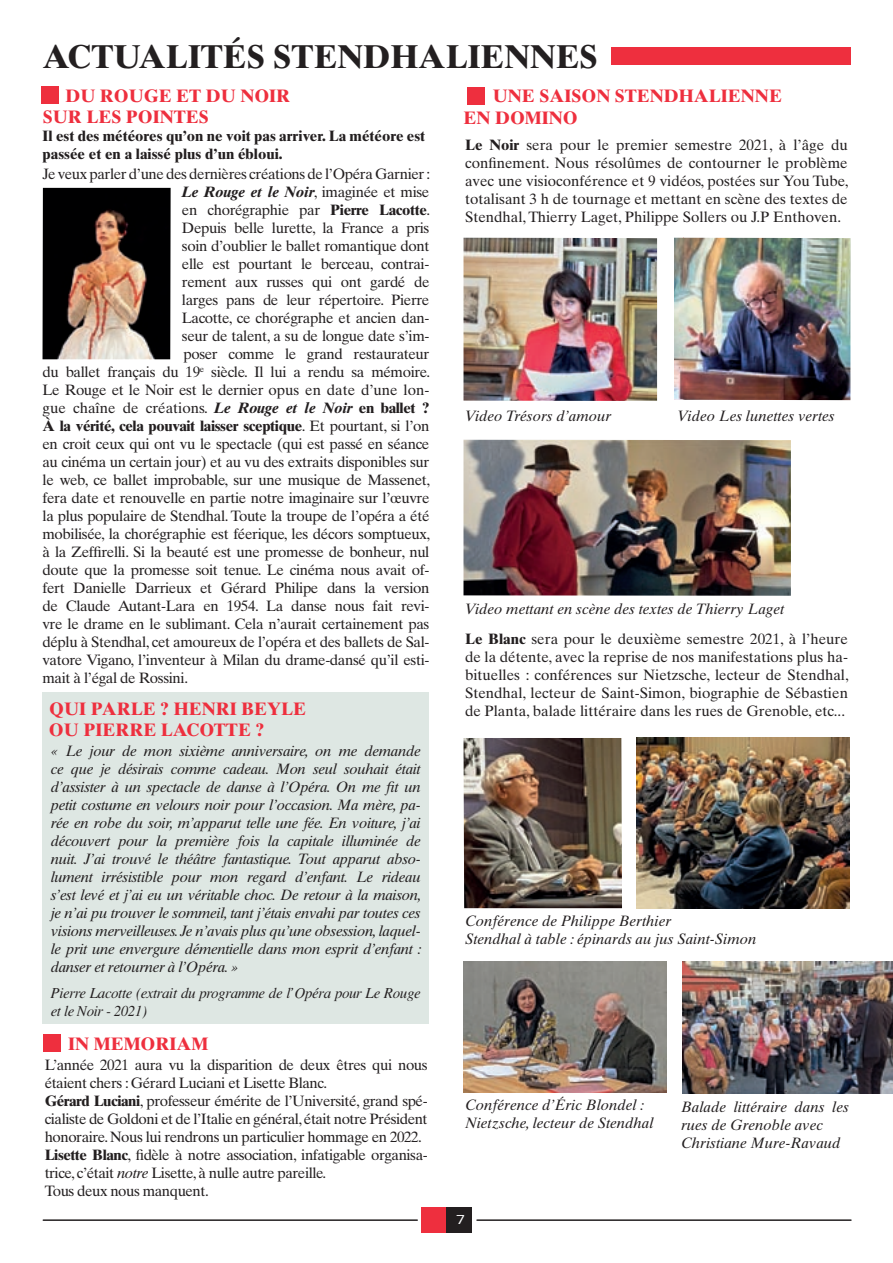
<style>
.page{position:relative;width:893px;height:1263px;background:#fff}
.page>*{position:absolute;margin:0;border:0;box-sizing:border-box;transform-origin:0 0}
.t1{font:700 33px "Times Ten";color:#231f20}
.t2{font:700 18px/21px "Times Ten";color:#ee2f3e}
.t3{font:15px/18px "Times Ten";letter-spacing:-.025em;color:#231f20;text-align:justify}
.t4{font:italic 15px/18px "Times Ten";color:#231f20}
.t5{font:700 15px/18px "Times Ten";color:#231f20}
.t6{font:italic 15px/18px "Times";letter-spacing:-.03em;color:#231f20}
.t7{font:700 15px "Times Ten";letter-spacing:-.025em;color:#231f20}
.t8{font:15px "Times Ten";color:#231f20}
.t9{font:italic 700 15px "Times Ten";letter-spacing:-.025em;color:#231f20}
.t10{font:expanded 12px "Unitus B";color:#fff}
.s1{font-weight:400;font-style:normal}
.s2{font-weight:700}
.s3{font-weight:700;font-style:italic}
.s4{font-weight:400}
.s5{font-style:italic}
</style>
<div class="page">
<div style="left:611px;top:48px;width:239px;height:17px;background:#ee2f3e"></div>
<div style="left:41px;top:86px;width:17px;height:17px;background:#ee2f3e"></div>
<img style="left:43px;top:188px;width:128px;height:171px">
<hr style="left:43px;top:1219px;width:374px;height:2px;background:#231f20">
<hr style="left:477px;top:1219px;width:374px;height:2px;background:#231f20">
<div style="left:421px;top:1208px;width:25px;height:25px;background:#ee2f3e"></div>
<div style="left:446px;top:1208px;width:26px;height:25px;background:#231f20"></div>
<div style="left:467px;top:87px;width:17px;height:17px;background:#ee2f3e"></div>
<img style="left:463px;top:440px;width:328px;height:156px">
<img style="left:674px;top:238px;width:176px;height:162px">
<img style="left:463px;top:238px;width:194px;height:163px">
<img style="left:463px;top:738px;width:159px;height:170px">
<img style="left:637px;top:738px;width:212px;height:171px">
<img style="left:463px;top:961px;width:203px;height:131px">
<img style="left:682px;top:961px;width:211px;height:132px">
<div style="left:44px;top:1034px;width:17px;height:17px;background:#ee2f3e"></div>
<div style="left:42px;top:692px;width:387px;height:332px;background:#dee7e3"></div>
<h1 class="t1" style="left:43px;top:36px;width:274px">actualités sten</h1>
<h1 class="t1" style="left:363px;top:36px;width:106px">dhalienne</h1>
<h1 class="t1" style="left:580px;top:36px;width:20px">s</h1>
<p class="t2" style="left:43px;top:85px;width:238px;text-indent:23px">Du Rouge et du Noir sur les pointe</p>
<p class="t2" style="left:199px;top:106px;width:12px">s</p>
<p class="t5" style="left:43px;top:127px;width:384px">Il est des météores qu’on ne voit pas arriver. La météore est passée et en a laissé plus d’un ébloui.</p>
<p class="t3" style="left:43px;top:165px;width:389px">Je veux parler d’une des dernières créations de l’Opéra Garnier :</p>
<p class="t9" style="left:182px;top:183px;width:249px">Le Rouge et le Noir<span class="s1">, imaginée et mise</span></p>
<p class="t3" style="left:182px;top:201px;width:250px">en chorégraphie par <span class="s2">Pierre Lacotte</span>.</p>
<p class="t3" style="left:182px;top:219px;width:249px">Depuis belle lurette, la France a pris</p>
<p class="t3" style="left:182px;top:237px;width:249px">soin d’oublier le ballet romantique dont</p>
<p class="t3" style="left:182px;top:255px;width:249px">elle est pourtant le berceau, contrai-</p>
<p class="t3" style="left:182px;top:273px;width:249px">rement aux russes qui ont gardé de</p>
<p class="t3" style="left:182px;top:291px;width:249px">larges pans de leur répertoire. Pierre</p>
<p class="t3" style="left:182px;top:309px;width:249px">Lacotte, ce chorégraphe et ancien dan-</p>
<p class="t3" style="left:182px;top:327px;width:249px">seur de talent, a su de longue date s’im-</p>
<p class="t3" style="left:183px;top:345px;width:248px">poser comme le grand restaurateur</p>
<p class="t3" style="left:42px;top:363px;width:389px">du ballet français du 19<sup>e</sup> siècle. Il lui a rendu sa mémoire.</p>
<p class="t3" style="left:43px;top:381px;width:388px">Le Rouge et le Noir est le dernier opus en date d’une lon-</p>
<p class="t8" style="left:43px;top:399px;width:388px">gue chaîne de créations. <span class="s3">Le Rouge et le Noir</span> <span class="s2">en ballet ?</span></p>
<p class="t7" style="left:43px;top:417px;width:388px">À la vérité, cela pouvait laisser sceptique<span class="s4">. Et pourtant, si l’on</span></p>
<p class="t3" style="left:43px;top:435px;width:388px">en croit ceux qui ont vu le spectacle (qui est passé en séance</p>
<p class="t3" style="left:43px;top:453px;width:388px">au cinéma un certain jour) et au vu des extraits disponibles sur</p>
<p class="t3" style="left:43px;top:471px;width:389px">le web, ce ballet improbable, sur une musique de Massenet,</p>
<p class="t3" style="left:43px;top:489px;width:388px">fera date et renouvelle en partie notre imaginaire sur l’œuvre</p>
<p class="t3" style="left:43px;top:507px;width:388px">la plus populaire de Stendhal. Toute la troupe de l’opéra a été</p>
<p class="t3" style="left:43px;top:525px;width:389px">mobilisée, la chorégraphie est féerique, les décors somptueux,</p>
<p class="t3" style="left:43px;top:543px;width:388px">à la Zeffirelli. Si la beauté est une promesse de bonheur, nul</p>
<p class="t3" style="left:43px;top:561px;width:388px">doute que la promesse soit tenue. Le cinéma nous avait of-</p>
<p class="t3" style="left:43px;top:579px;width:388px">fert Danielle Darrieux et Gérard Philipe dans la version</p>
<p class="t3" style="left:43px;top:597px;width:388px">de Claude Autant-Lara en 1954. La danse nous fait revi-</p>
<p class="t3" style="left:43px;top:615px;width:388px">vre le drame en le sublimant. Cela n’aurait certainement pas</p>
<p class="t3" style="left:43px;top:633px;width:388px">déplu à Stendhal, cet amoureux de l’opéra et des ballets de Sal-</p>
<p class="t3" style="left:43px;top:651px;width:388px">vatore Vigano, l’inventeur à Milan du drame-dansé qu’il esti-</p>
<p class="t3" style="left:43px;top:669px;width:147px">mait à l’égal de Rossini.</p>
<p class="t2" style="left:49px;top:698px;width:82px">Qui parle</p>
<p class="t2" style="left:160px;top:698px;width:42px">? Henri</p>
<p class="t2" style="left:241px;top:698px;width:53px">Beyle</p>
<p class="t2" style="left:49px;top:719px;width:60px">ou Pierre</p>
<p class="t2" style="left:161px;top:719px;width:66px">Lac otte</p>
<p class="t2" style="left:255px;top:719px;width:10px">?</p>
<p class="t4" style="left:51px;top:742px;width:372px;text-align:justify">« Le jour de mon sixième anniversaire, on me demande ce que je désirais comme cadeau. Mon seul souhait était d’assister à un spectacle de danse à l’Opéra. On me fit un petit costume en velours noir pour l’occasion. Ma mère, pa&shy;rée en robe du soir, m’apparut telle une fée. En voiture, j’ai découvert pour la première fois la capitale illuminée de nuit. J’ai trouvé le théâtre fantastique. Tout apparut abso&shy;lument irrésistible pour mon regard d’enfant. Le rideau s’est levé et j’ai eu un véritable choc. De retour à la maison, je n’ai pu trouver le sommeil, tant j’étais envahi par toutes ces visions merveilleuses. Je n’avais plus qu’une obsession, laquel&shy;le prit une envergure démentielle dans mon esprit d’enfant : danser et retourner à l’Opéra. »</p>
<p class="t6" style="left:51px;top:983px;width:371px">Pierre Lacotte (extrait du programme de l’Opéra pour Le Rouge et le Noir - 2021)</p>
<p class="t2" style="left:68px;top:1033px;width:142px">IN MEMORIAM</p>
<p class="t3" style="left:45px;top:1055px;width:384px;text-align:left">L’année 2021 aura vu la disparition de deux êtres qui nous étaient chers : Gérard Luciani et Lisette Blanc.<br><span class="s2">Gérard Luciani</span>, professeur émérite de l’Université, grand spé&shy;cialiste de Goldoni et de l’Italie en général, était notre Président honoraire. Nous lui rendrons un particulier hommage en 2022.<br><span class="s2">Lisette Blanc</span>, fidèle à notre association, infatigable organisa&shy;trice, c’était <span class="s5">notre</span> Lisette, à nulle autre pareille.<br>Tous deux nous manquent.</p>
<p class="t2" style="left:493px;top:85px;width:15px">Une</p>
<p class="t2" style="left:539px;top:85px;width:100px">saison sten</p>
<p class="t2" style="left:664px;top:85px;width:58px">dhalienne</p>
<p class="t2" style="left:463px;top:107px;width:75px">en domin</p>
<p class="t2" style="left:563px;top:107px;width:16px">o</p>
<p class="t3" style="left:465px;top:135px;width:385px"><span class="s2">Le Noir</span> sera pour le premier semestre 2021, à l’âge du confinement. Nous résolûmes de contourner le problème avec une visioconférence et 9 vidéos, postées sur You Tube, totalisant 3 h de tournage et mettant en scène des textes de Stendhal, Thierry Laget, Philippe Sollers ou J.P Enthoven.</p>
<p class="t4" style="left:465px;top:407px;width:148px">Video Trésors d’amour</p>
<p class="t4" style="left:678px;top:407px;width:159px">Video Les lunettes vertes</p>
<p class="t4" style="left:465px;top:600px;width:321px">Video mettant en scène des textes de Thierry Laget</p>
<p class="t3" style="left:465px;top:630px;width:385px"><span class="s2">Le Blanc</span> sera pour le deuxième semestre 2021, à l’heure de la détente, avec la reprise de nos manifestations plus ha&shy;bituelles : conférences sur Nietzsche, lecteur de Stendhal, Stendhal, lecteur de Saint-Simon, biographie de Sébastien de Planta, balade littéraire dans les rues de Grenoble, etc...</p>
<p class="t4" style="left:465px;top:912px;width:293px">Conférence de Philippe Berthier<br>Stendhal à table : épinards au jus Saint-Simon</p>
<p class="t4" style="left:465px;top:1095px;width:190px">Conférence d’éric Blondel :<br>Nietzsche, lecteur de Stendhal</p>
<p class="t10" style="left:455px;top:1212px;width:12px">7</p>
<p class="t4" style="left:681px;top:1097px;width:169px">Balade littéraire dans les rues de Grenoble avec<br>Christiane Mure-Ravaud</p>
</div>
